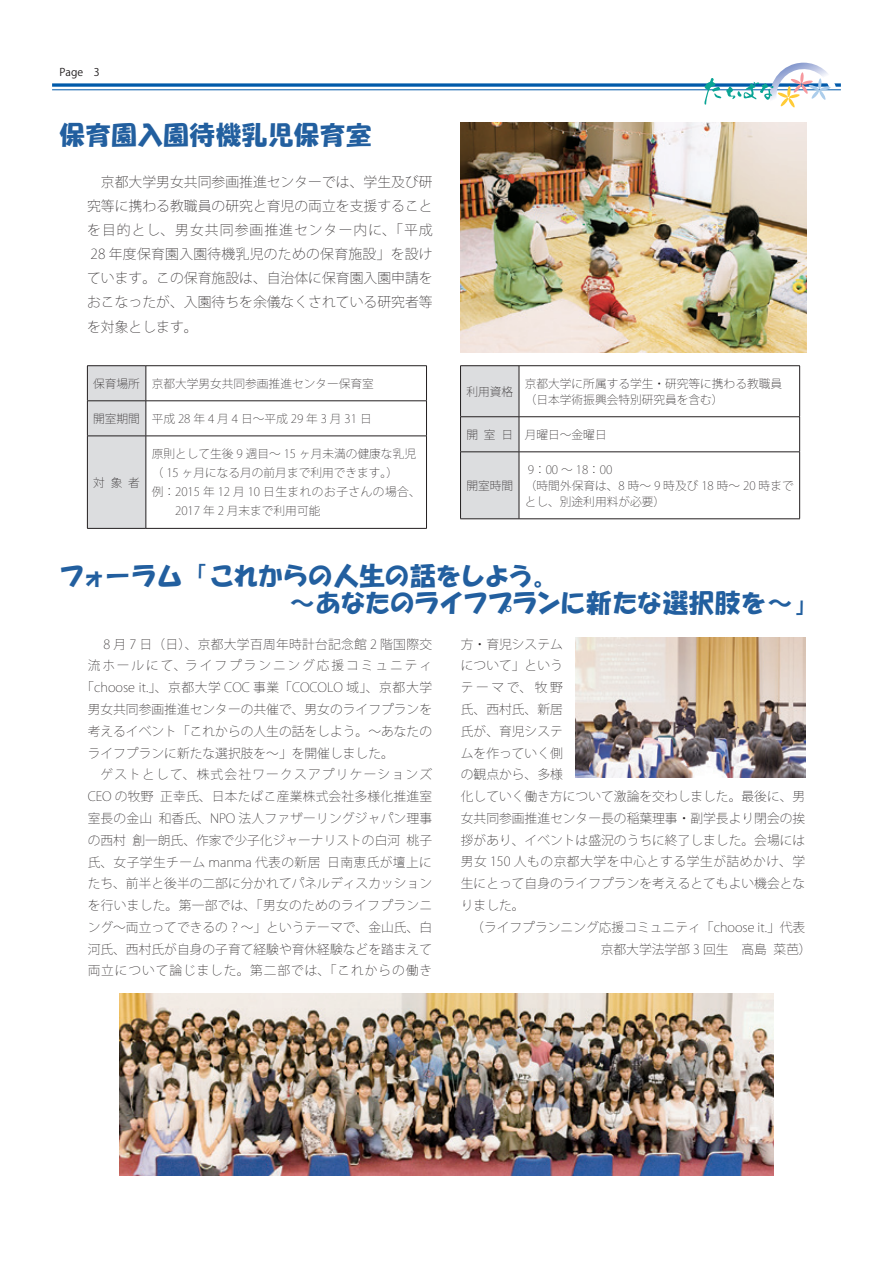
<style>
.page{position:relative;width:893px;height:1263px;background:#fff}
.page>*{position:absolute;margin:0;border:0;box-sizing:border-box;transform-origin:0 0}
.t1{font:25.5px/27.6px "HG Soei Kakupoptai";letter-spacing:-.03em;color:#225f9f}
.t2{font:25.5px "HG Soei Kakupoptai";letter-spacing:.02em;color:#225f9f}
.t3{font:200 13.8px/24.2px "Koz Go Pro";color:#231f20;text-align:justify}
.t4{font:200 12.75px/21.8px "Koz Go Pro";color:#231f20}
.t5{font:200 12.75px "Koz Go Pro";letter-spacing:.02em;color:#231f20}
.t6{font:200 12.75px "Koz Go Pro";letter-spacing:.03em;color:#231f20}
.t7{font:200 12.75px "Koz Go Pro";letter-spacing:.07em;color:#231f20}
.t8{font:200 12.75px "Koz Go Pro";letter-spacing:.15em;color:#231f20}
.t9{font:200 12.75px "Koz Go Pro";letter-spacing:.09em;color:#231f20}
.t10{font:200 11.7px/15.9px "Koz Go Pro";color:#231f20}
.t11{font:200 11.7px "Koz Go Pro";letter-spacing:.045em;color:#231f20}
.t12{font:200 11.7px "Koz Go Pro";letter-spacing:.25em;color:#231f20}
.t13{font:10.65px "Koz Go Pro";color:#231f20}
</style>
<div class="page">
<div style="left:88px;top:366px;width:58px;height:162px;background:#dcdddf"></div>
<hr style="left:87px;top:365px;width:59px;height:1px;background:#231f20">
<hr style="left:87px;top:366px;width:1px;height:35px;background:#231f20">
<hr style="left:146px;top:365px;width:281px;height:1px;background:#231f20">
<hr style="left:146px;top:366px;width:1px;height:35px;background:#231f20">
<hr style="left:426px;top:366px;width:1px;height:35px;background:#231f20">
<hr style="left:87px;top:401px;width:59px;height:1px;background:#231f20">
<hr style="left:87px;top:401px;width:1px;height:35px;background:#231f20">
<hr style="left:146px;top:401px;width:281px;height:1px;background:#231f20">
<hr style="left:146px;top:401px;width:1px;height:35px;background:#231f20">
<hr style="left:426px;top:401px;width:1px;height:35px;background:#231f20">
<hr style="left:87px;top:436px;width:59px;height:1px;background:#231f20">
<hr style="left:87px;top:436px;width:1px;height:92px;background:#231f20">
<hr style="left:146px;top:436px;width:281px;height:1px;background:#231f20">
<hr style="left:146px;top:436px;width:1px;height:92px;background:#231f20">
<hr style="left:426px;top:436px;width:1px;height:92px;background:#231f20">
<hr style="left:87px;top:528px;width:59px;height:1px;background:#231f20">
<hr style="left:146px;top:528px;width:281px;height:1px;background:#231f20">
<div style="left:461px;top:366px;width:58px;height:152px;background:#dcdddf"></div>
<hr style="left:460px;top:365px;width:59px;height:1px;background:#231f20">
<hr style="left:460px;top:366px;width:1px;height:50px;background:#231f20">
<hr style="left:519px;top:365px;width:281px;height:1px;background:#231f20">
<hr style="left:519px;top:366px;width:1px;height:50px;background:#231f20">
<hr style="left:799px;top:366px;width:1px;height:50px;background:#231f20">
<hr style="left:460px;top:416px;width:59px;height:1px;background:#231f20">
<hr style="left:460px;top:417px;width:1px;height:35px;background:#231f20">
<hr style="left:519px;top:416px;width:281px;height:1px;background:#231f20">
<hr style="left:519px;top:417px;width:1px;height:35px;background:#231f20">
<hr style="left:799px;top:417px;width:1px;height:35px;background:#231f20">
<hr style="left:460px;top:452px;width:59px;height:1px;background:#231f20">
<hr style="left:460px;top:452px;width:1px;height:67px;background:#231f20">
<hr style="left:519px;top:452px;width:281px;height:1px;background:#231f20">
<hr style="left:519px;top:452px;width:1px;height:67px;background:#231f20">
<hr style="left:799px;top:452px;width:1px;height:67px;background:#231f20">
<hr style="left:460px;top:518px;width:59px;height:1px;background:#231f20">
<hr style="left:519px;top:518px;width:281px;height:1px;background:#231f20">
<img style="left:461px;top:122px;width:345px;height:231px">
<img style="left:119px;top:994px;width:655px;height:182px">
<img style="left:576px;top:637px;width:229px;height:140px">
<hr style="left:52px;top:89px;width:789px;height:1px;background:#015aaa">
<svg style="left:52px;top:83px;width:789px;height:4px;background:#2c76b8"></svg>
<svg style="left:704px;top:63px;width:132px;height:45px"></svg>
<p class="t13" style="left:60px;top:65px;width:42px">Page　3</p>
<h1 class="t2" style="left:60px;top:122px;width:313px">保育園入園待機乳児保育室</h1>
<p class="t3" style="left:87px;top:169px;width:347px;text-indent:14px">京都大学男女共同参画推進センターでは、学生及び研究等に携わる教職員の研究と育児の両立を支援することを目的とし、男女共同参画推進センター内に、「平成28 年度保育園入園待機乳児のための保育施設」を設けています。この保育施設は、自治体に保育園入園申請をおこなったが、入園待ちを余儀なくされている研究者等を対象とします。</p>
<p class="t10" style="left:93px;top:375px;width:282px">保育場所 京都大学男女共同参画推進センター保育室</p>
<p class="t12" style="left:93px;top:411px;width:280px">開室期間 平成28年4月4日～平成29年3月31日</p>
<p class="t10" style="left:93px;top:474px;width:48px">対象者</p>
<p class="t10" style="left:152px;top:446px;width:266px">原則として生後 9 週目～ 15 ヶ月未満の健康な乳児</p>
<p class="t10" style="left:152px;top:465px;width:248px">（ 15 ヶ月になる月の前月まで利用できます。）</p>
<p class="t11" style="left:152px;top:484px;width:270px">例：2015 年 12 月 10 日生まれのお子さんの場合、</p>
<p class="t10" style="left:175px;top:503px;width:147px">2017 年 2 月末まで利用可能</p>
<p class="t10" style="left:466px;top:383px;width:48px">利用資格</p>
<p class="t10" style="left:525px;top:375px;width:259px">京都大学に所属する学生・研究等に携わる教職員（日本学術振興会特別研究員を含む）</p>
<p class="t10" style="left:466px;top:426px;width:142px">開室日 月曜日～金曜日</p>
<p class="t10" style="left:466px;top:477px;width:48px">開室時間</p>
<p class="t10" style="left:525px;top:461px;width:270px">9：00 ～ 18：00<br>（時間外保育は、8 時～ 9 時及び 18 時～ 20 時までとし、別途利用料が必要）</p>
<h1 class="t1" style="left:289px;top:561px;width:531px;text-indent:-230px">フォーラム「これからの人生の話をしよう。<br>～あなたのライフプランに新たな選択肢を～」</h1>
<p class="t5" style="left:104px;top:635px;width:330px">8 月 7 日（日）、京都大学百周年時計台記念館 2 階国際交</p>
<p class="t8" style="left:88px;top:657px;width:346px">流ホールにて、ライフプランニング応援コミュニティ</p>
<p class="t4" style="left:81px;top:676px;width:352px">「choose it.」、京都大学 COC 事業「COCOLO 域」、京都大学</p>
<p class="t4" style="left:88px;top:698px;width:346px">男女共同参画推進センターの共催で、男女のライフプランを</p>
<p class="t4" style="left:88px;top:720px;width:346px">考えるイベント「これからの人生の話をしよう。～あなたの</p>
<p class="t4" style="left:88px;top:742px;width:308px">ライフプランに新たな選択肢を～」を開催しました。</p>
<p class="t9" style="left:100px;top:766px;width:333px">ゲストとして、株式会社ワークスアプリケーションズ</p>
<p class="t4" style="left:88px;top:785px;width:346px">CEO の牧野 正幸氏、日本たばこ産業株式会社多様化推進室</p>
<p class="t4" style="left:88px;top:807px;width:346px">室長の金山 和香氏、NPO 法人ファザーリングジャパン理事</p>
<p class="t4" style="left:88px;top:829px;width:346px">の西村 創一朗氏、作家で少子化ジャーナリストの白河 桃子</p>
<p class="t6" style="left:88px;top:853px;width:346px">氏、女子学生チーム manma 代表の新居 日南恵氏が壇上に</p>
<p class="t4" style="left:88px;top:873px;width:346px">たち、前半と後半の二部に分かれてパネルディスカッション</p>
<p class="t5" style="left:88px;top:897px;width:346px">を行いました。第一部では、「男女のためのライフプランニ</p>
<p class="t4" style="left:88px;top:916px;width:346px">ング～両立ってできるの？～」というテーマで、金山氏、白</p>
<p class="t4" style="left:88px;top:938px;width:346px">河氏、西村氏が自身の子育て経験や育休経験などを踏まえて</p>
<p class="t7" style="left:88px;top:962px;width:346px">両立について論じました。第二部では、「これからの働き</p>
<p class="t4" style="left:461px;top:633px;width:346px">方・育児システム<br>について」という<br>テーマで、牧野<br>氏、西村氏、新居<br>氏が、育児システ<br>ムを作っていく側<br>の観点から、多様<br>化していく働き方について激論を交わしました。最後に、男女共同参画推進センター長の稲葉理事・副学長より閉会の挨拶があり、イベントは盛況のうちに終了しました。会場には男女 150 人もの京都大学を中心とする学生が詰めかけ、学生にとって自身のライフプランを考えるとてもよい機会となりました。</p>
<p class="t4" style="left:601px;top:916px;width:212px;text-indent:-129px">（ライフプランニング応援コミュニティ「choose it.」代表京都大学法学部 3 回生　高島 菜芭）</p>
</div>
